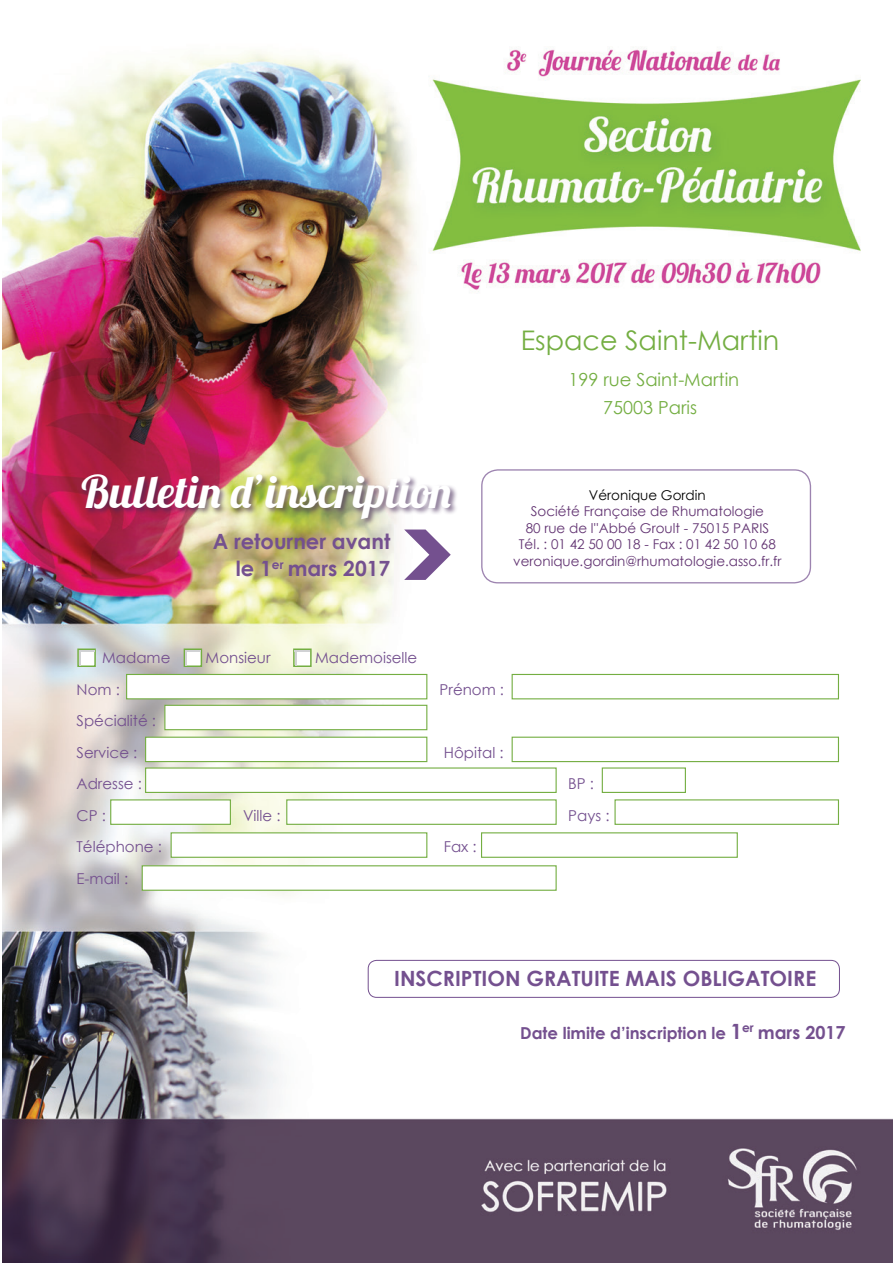
<style>
.page{position:relative;width:893px;height:1263px;background:#fff}
.page>*{position:absolute;margin:0;border:0;box-sizing:border-box;transform-origin:0 0}
.t1{font:45px "Lobster 1.3";color:#fff}
.t2{font:27px "Century Gothic";color:#74ae42}
.t3{font:700 21px/27px "Century Gothic";color:#74508f;text-align:right}
.t4{font:18px/27.8px "Century Gothic";color:#74ae42;text-align:center}
.t5{font:700 16.5px "Century Gothic";color:#74508f}
.t6{font:15px/31.5px "Century Gothic";color:#74508f}
.t7{font:13.5px/16.5px "Century Gothic";color:#623472;text-align:center}
.t8{font:13.5px "Century Gothic";color:#000}
.s1{font-size:21px}
.s2{font-size:18px}
</style>
<div class="page">
<img style="left:2px;top:48px;width:891px;height:1215px">
<div style="left:80px;top:472px;width:378px;height:54px;background:#432755;opacity:.6"></div>
<svg style="left:404px;top:529px;width:47px;height:51px"></svg>
<div style="left:368px;top:960px;width:471px;height:37px;background:#fff;border-radius:9px"></div>
<div style="left:368px;top:960px;width:472px;height:38px;border:1px solid #74508f;border-radius:9px"></div>
<svg style="left:77px;top:648px;width:19px;height:19px"></svg>
<svg style="left:79px;top:650px;width:15px;height:15px"></svg>
<svg style="left:184px;top:648px;width:18px;height:19px"></svg>
<svg style="left:185px;top:650px;width:16px;height:15px"></svg>
<svg style="left:293px;top:648px;width:19px;height:19px"></svg>
<svg style="left:295px;top:650px;width:15px;height:15px"></svg>
<div style="left:126px;top:674px;width:301px;height:25px;background:#fff;border:1px solid #74ae42"></div>
<div style="left:164px;top:705px;width:263px;height:25px;background:#fff;border:1px solid #74ae42"></div>
<div style="left:512px;top:674px;width:327px;height:25px;background:#fff;border:1px solid #74ae42"></div>
<div style="left:145px;top:737px;width:282px;height:25px;background:#fff;border:1px solid #74ae42"></div>
<div style="left:512px;top:737px;width:327px;height:25px;background:#fff;border:1px solid #74ae42"></div>
<div style="left:145px;top:767px;width:412px;height:26px;background:#fff;border:1px solid #74ae42"></div>
<div style="left:110px;top:799px;width:121px;height:26px;background:#fff;border:1px solid #74ae42"></div>
<div style="left:286px;top:799px;width:271px;height:26px;background:#fff;border:1px solid #74ae42"></div>
<div style="left:614px;top:799px;width:225px;height:26px;background:#fff;border:1px solid #74ae42"></div>
<div style="left:602px;top:767px;width:84px;height:26px;background:#fff;border:1px solid #74ae42"></div>
<div style="left:171px;top:832px;width:256px;height:26px;background:#fff;border:1px solid #74ae42"></div>
<div style="left:481px;top:832px;width:257px;height:26px;background:#fff;border:1px solid #74ae42"></div>
<div style="left:142px;top:865px;width:415px;height:26px;background:#fff;border:1px solid #74ae42"></div>
<div style="left:482px;top:470px;width:328px;height:113px;background:#fff;border-radius:16px"></div>
<div style="left:481px;top:469px;width:330px;height:114px;border:1px solid #74508f;border-radius:16px"></div>
<h1 class="t1" style="left:82px;top:463px;width:372px">Bulletin d’inscription</h1>
<h3 class="t3" style="left:213px;top:527px;width:179px">A retourner avant le 1<sup>er</sup> mars 2017</h3>
<h2 class="t2" style="left:521px;top:321px;width:260px">Espace Saint-Martin</h2>
<h3 class="t4" style="left:568px;top:365px;width:172px">199 rue Saint-Martin<br>75003 Paris</h3>
<p class="t8" style="left:589px;top:485px;width:118px">Véronique Gordin</p>
<p class="t7" style="left:513px;top:503px;width:270px">Société Française de Rhumatologie<br>80 rue de l''Abbé Groult - 75015 PARIS<br>Tél. : 01 42 50 00 18 - Fax : 01 42 50 10 68 veronique.gordin@rhumatologie.asso.fr.fr</p>
<p class="t6" style="left:102px;top:642px;width:70px">Madame</p>
<p class="t6" style="left:206px;top:642px;width:66px">Monsieur</p>
<p class="t6" style="left:315px;top:642px;width:104px">Mademoiselle</p>
<p class="t6" style="left:77px;top:673px;width:45px">Nom :</p>
<p class="t6" style="left:440px;top:673px;width:66px">Prénom :</p>
<p class="t6" style="left:77px;top:705px;width:81px">Spécialité :<br>Service :</p>
<p class="t6" style="left:444px;top:736px;width:61px">Hôpital :</p>
<p class="t6" style="left:77px;top:768px;width:67px">Adresse :</p>
<p class="t6" style="left:568px;top:768px;width:27px">BP :</p>
<p class="t6" style="left:77px;top:799px;width:31px">CP :</p>
<p class="t6" style="left:243px;top:799px;width:39px">Ville :</p>
<p class="t6" style="left:568px;top:799px;width:43px">Pays :</p>
<p class="t6" style="left:77px;top:831px;width:87px">Téléphone :</p>
<p class="t6" style="left:444px;top:831px;width:35px">Fax :</p>
<p class="t6" style="left:77px;top:862px;width:53px">E-mail :</p>
<h3 class="t3" style="left:394px;top:964px;width:424px">INSCRIPTION GRATUITE MAIS OBLIGATOIRE</h3>
<p class="t5" style="left:520px;top:1020px;width:327px">Date limite d’inscription le <span class="s1">1</span><sup>er</sup> <span class="s2">mars 2017</span></p>
</div>
